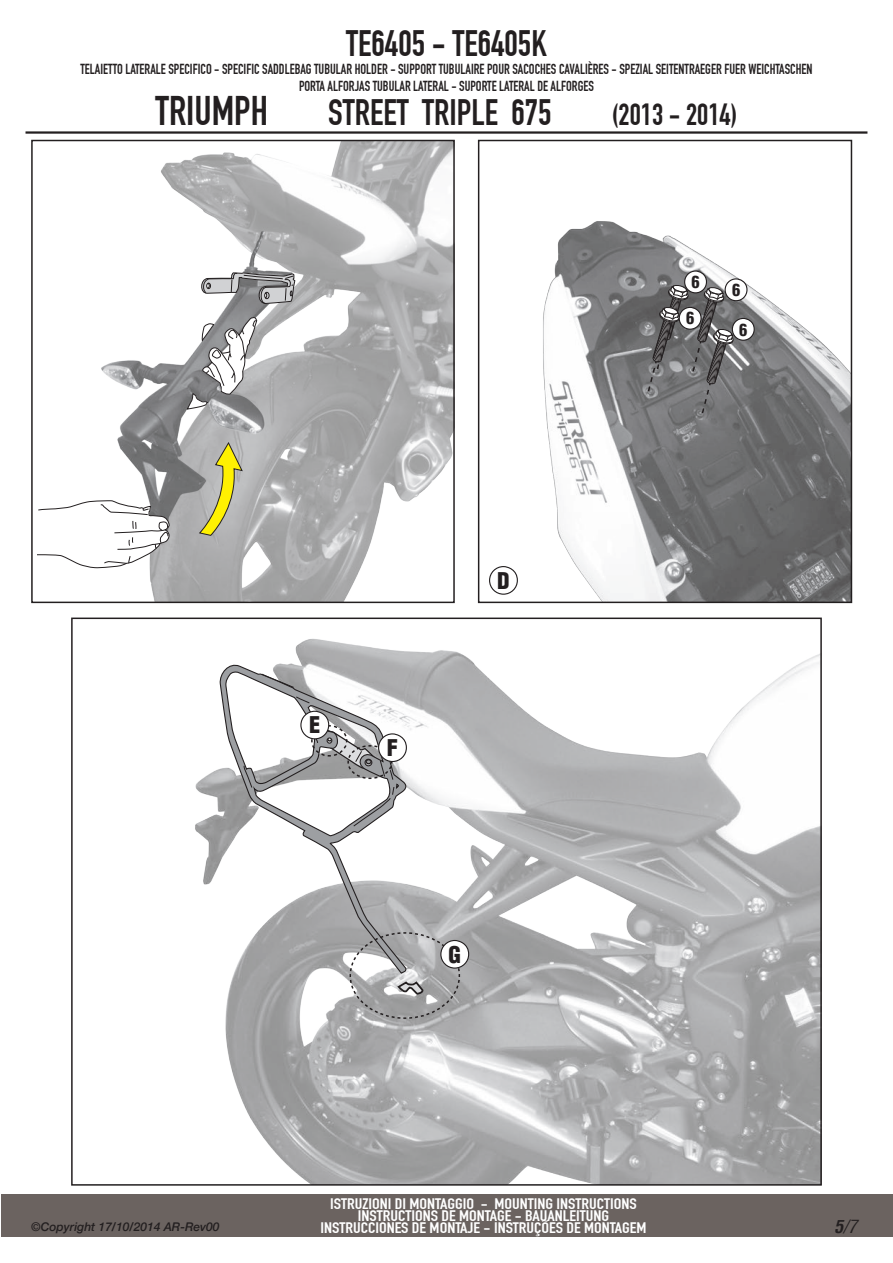
<style>
.page{position:relative;width:893px;height:1263px;background:#fff}
.page>*{position:absolute;margin:0;border:0;box-sizing:border-box;transform-origin:0 0}
.t1{font:40.5px "DIN Engschrift Alternate";color:#231f20}
.t2{font:36px "DIN Engschrift Alternate";color:#231f20}
.t3{font:30px "DIN Engschrift Alternate";color:#231f20}
.t4{font:900 condensed 22.5px "Helvetica";color:#231f20}
.t5{font:italic condensed 18px "Helvetica";color:#231f20}
.t6{font:900 condensed 16.5px "Helvetica";color:#231f20}
.t7{font:15px/12px "DIN Engschrift Alternate";color:#fff;text-align:center;scale:1.2 1}
.t8{font:14.25px/17.1px "DIN Engschrift Alternate";color:#231f20;text-align:center;scale:.95 1}
.t9{font:italic 500 12px "Helvetica Neue";color:#231f20}
.s1{font-weight:700}
</style>
<div class="page">
<div style="left:1px;top:1194px;width:891px;height:43px;background:#6b6360"></div>
<hr style="left:26px;top:131px;width:841px;height:3px;background:#231f20">
<img style="left:489px;top:221px;width:360px;height:379px">
<div style="left:478px;top:140px;width:374px;height:463px;border:2px solid #231f20"></div>
<img style="left:101px;top:143px;width:351px;height:457px">
<svg style="left:37px;top:479px;width:133px;height:90px"></svg>
<svg style="left:187px;top:317px;width:70px;height:93px"></svg>
<svg style="left:199px;top:272px;width:96px;height:32px"></svg>
<svg style="left:199px;top:442px;width:44px;height:94px;background:#bebb81"></svg>
<div style="left:31px;top:140px;width:424px;height:463px;border:2px solid #231f20"></div>
<img style="left:195px;top:639px;width:624px;height:543px">
<svg style="left:219px;top:660px;width:190px;height:316px"></svg>
<svg style="left:353px;top:787px;width:41px;height:39px"></svg>
<svg style="left:244px;top:765px;width:8px;height:23px"></svg>
<svg style="left:296px;top:697px;width:14px;height:6px"></svg>
<svg style="left:262px;top:674px;width:32px;height:14px"></svg>
<svg style="left:349px;top:931px;width:112px;height:89px;background:#aeaeaf"></svg>
<svg style="left:310px;top:724px;width:83px;height:56px"></svg>
<div style="left:725px;top:279px;width:22px;height:22px;background:#fff;border-radius:50%"></div>
<div style="left:725px;top:278px;width:22px;height:23px;border:1px solid #231f20;border-radius:50%"></div>
<div style="left:685px;top:271px;width:21px;height:22px;background:#fff;border-radius:50%"></div>
<div style="left:684px;top:270px;width:23px;height:23px;border:1px solid #231f20;border-radius:50%"></div>
<div style="left:490px;top:567px;width:27px;height:27px;background:#fff;border-radius:50%"></div>
<div style="left:489px;top:566px;width:29px;height:29px;border:1px solid #231f20;border-radius:50%"></div>
<div style="left:301px;top:711px;width:28px;height:28px;background:#fff;border-radius:50%"></div>
<div style="left:300px;top:711px;width:29px;height:28px;border:1px solid #231f20;border-radius:50%"></div>
<div style="left:379px;top:734px;width:27px;height:27px;background:#fff;border-radius:50%"></div>
<div style="left:378px;top:733px;width:29px;height:29px;border:1px solid #231f20;border-radius:50%"></div>
<div style="left:441px;top:940px;width:28px;height:28px;background:#fff;border-radius:50%"></div>
<div style="left:440px;top:940px;width:29px;height:29px;border:1px solid #231f20;border-radius:50%"></div>
<svg style="left:647px;top:285px;width:86px;height:130px;background:#787779"></svg>
<div style="left:732px;top:318px;width:22px;height:22px;background:#fff;border-radius:50%"></div>
<div style="left:732px;top:318px;width:23px;height:23px;border:1px solid #231f20;border-radius:50%"></div>
<h2 class="t2" style="left:346px;top:22px;width:202px">TE6405 - TE6405K</h2>
<p class="t8" style="left:80px;top:61px;width:772px">TELAIETTO LATERALE SPECIFICO - SPECIFIC SADDLEBAG TUBULAR HOLDER - SUPPORT TUBULAIRE POUR SACOCHES CAVALIÈRES - SPEZIAL SEITENTRAEGER FUER WEICHTASCHEN<br>PORTA ALFORJAS TUBULAR LATERAL - SUPORTE LATERAL DE ALFORGES</p>
<h1 class="t1" style="left:156px;top:87px;width:114px">TRIUMPH</h1>
<h2 class="t2" style="left:328px;top:91px;width:225px">STREET TRIPLE 675</h2>
<h3 class="t3" style="left:612px;top:97px;width:127px">(2013 - 2014)</h3>
<p class="t6" style="left:691px;top:272px;width:10px">6</p>
<p class="t6" style="left:686px;top:308px;width:10px">6</p>
<p class="t6" style="left:732px;top:279px;width:10px">6</p>
<p class="t6" style="left:739px;top:319px;width:10px">6</p>
<h3 class="t4" style="left:309px;top:711px;width:13px">E</h3>
<h3 class="t4" style="left:387px;top:734px;width:13px">F</h3>
<h3 class="t4" style="left:497px;top:566px;width:14px">D</h3>
<h3 class="t4" style="left:449px;top:940px;width:14px">G</h3>
<p class="t9" style="left:31px;top:1220px;width:190px">©Copyright 17/10/2014 AR-Rev00</p>
<p class="t7" style="left:320px;top:1197px;width:273px">ISTRUZIONI DI MONTAGGIO - MOUNTING INSTRUCTIONS<br>INSTRUCTIONS DE MONTAGE - BAUANLEITUNG<br>INSTRUCCIONES DE MONTAJE - INSTRUÇÕES DE MONTAGEM</p>
<p class="t5" style="left:834px;top:1215px;width:25px"><span class="s1">5</span>/7</p>
</div>
